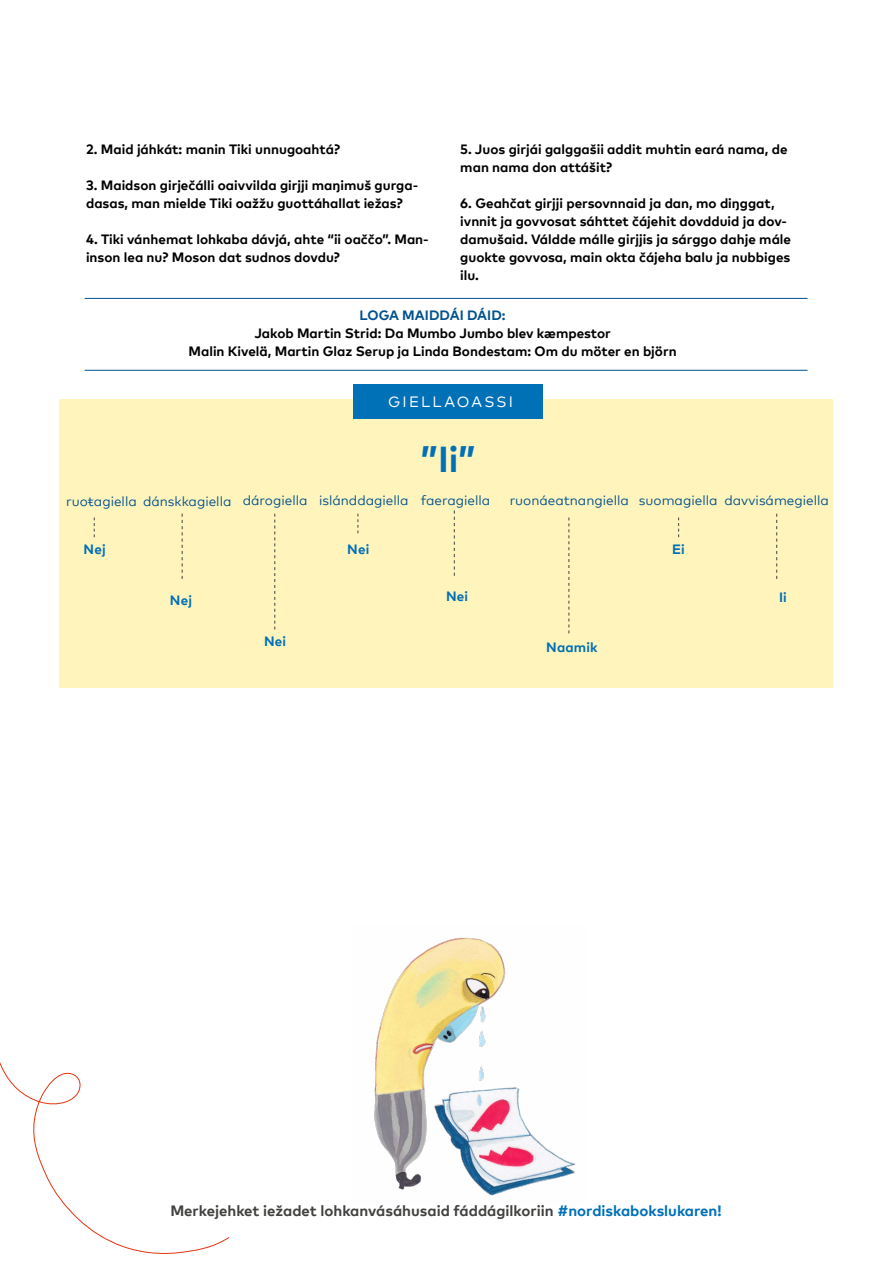
<style>
.page{position:relative;width:893px;height:1263px;background:#fff}
.page>*{position:absolute;margin:0;border:0;box-sizing:border-box;transform-origin:0 0}
.t1{font:700 36px "Mark Pro";color:#0070b7}
.Footer_tagline{font:700 15px "Mark Pro";color:#424241}
.t2{font:15px "Mark Pro";letter-spacing:.15em;color:#fff}
.P_9_12_bold_space{font:700 13.5px/18px "Mark Pro";color:#000}
.t3{font:13.5px "Mark Pro";color:#00518d}
.P_9_bold_tagline{font:700 13.5px "Mark Pro";color:#000}
.t4{font:700 13.5px "Mark Pro";letter-spacing:.01em;color:#0070b7}
.P_9_bold_tagline-2{font:700 13.5px "Mark Pro";letter-spacing:.005em;color:#00518d}
.s1{color:#0070b7}
</style>
<div class="page">
<hr style="left:85px;top:298px;width:722px;height:1px;background:#00518d">
<hr style="left:85px;top:370px;width:722px;height:1px;background:#00518d">
<svg style="left:0;top:1062px;width:230px;height:192px"></svg>
<img style="left:374px;top:937px;width:202px;height:259px">
<div style="left:59px;top:399px;width:774px;height:289px;background:#fff5bc"></div>
<div style="left:353px;top:384px;width:189px;height:34px;background:#0070b7"></div>
<svg style="left:94px;top:517px;width:1px;height:20px"></svg>
<svg style="left:358px;top:514px;width:1px;height:19px"></svg>
<svg style="left:678px;top:517px;width:1px;height:20px"></svg>
<svg style="left:182px;top:514px;width:1px;height:65px"></svg>
<svg style="left:454px;top:510px;width:1px;height:66px"></svg>
<svg style="left:776px;top:514px;width:1px;height:65px"></svg>
<svg style="left:274px;top:514px;width:1px;height:115px"></svg>
<svg style="left:568px;top:517px;width:1px;height:116px"></svg>
<p class="P_9_12_bold_space" style="left:86px;top:139px;width:256px">2. Maid jáhkát: manin Tiki unnugoahtá?</p>
<p class="P_9_12_bold_space" style="left:86px;top:175px;width:334px">3. Maidson girječálli oaivvilda girjji maŋimuš gurga&shy;dasas, man mielde Tiki oažžu guottáhallat iežas?</p>
<p class="P_9_12_bold_space" style="left:86px;top:229px;width:344px">4. Tiki vánhemat lohkaba dávjá, ahte “ii oaččo”. Man&shy;inson lea nu? Moson dat sudnos dovdu?</p>
<p class="P_9_12_bold_space" style="left:460px;top:139px;width:329px">5. Juos girjái galggašii addit muhtin eará nama, de man nama don attášit?</p>
<p class="P_9_12_bold_space" style="left:460px;top:193px;width:332px">6. Geahčat girjji persovnnaid ja dan, mo diŋggat, ivnnit ja govvosat sáhttet čájehit dovdduid ja dov&shy;damušaid. Váldde málle girjjis ja sárggo dahje mále guokte govvosa, main okta čájeha balu ja nubbiges ilu.</p>
<p class="P_9_bold_tagline-2" style="left:360px;top:305px;width:148px">LOGA MAIDDÁI DÁID:</p>
<p class="P_9_bold_tagline" style="left:254px;top:323px;width:358px">Jakob Martin Strid: Da Mumbo Jumbo blev kæmpestor</p>
<p class="P_9_bold_tagline" style="left:189px;top:341px;width:490px">Malin Kivelä, Martin Glaz Serup ja Linda Bondestam: Om du möter en björn</p>
<p class="t2" style="left:388px;top:391px;width:127px">GIELLAOASSI</p>
<h1 class="t1" style="left:421px;top:432px;width:57px">”Ii”</h1>
<p class="t3" style="left:66px;top:490px;width:426px">ruoŧagiella dánskkagiella dárogiella islánddagiella faeragiella</p>
<p class="t3" style="left:510px;top:490px;width:321px">ruonáeatnangiella suomagiella davvisámegiella</p>
<p class="t4" style="left:84px;top:539px;width:24px">Nej</p>
<p class="t4" style="left:347px;top:539px;width:24px">Nei</p>
<p class="t4" style="left:672px;top:539px;width:14px">Ei</p>
<p class="t4" style="left:170px;top:590px;width:24px">Nej</p>
<p class="t4" style="left:446px;top:586px;width:24px">Nei</p>
<p class="t4" style="left:779px;top:586px;width:9px">Ii</p>
<p class="t4" style="left:264px;top:630px;width:24px">Nei</p>
<p class="t4" style="left:546px;top:636px;width:53px">Naamik</p>
<p class="Footer_tagline" style="left:170px;top:1199px;width:553px">Merkejehket iežadet lohkanvásáhusaid fáddágilkoriin <span class="s1">#nordiskabokslukaren!</span></p>
</div>
